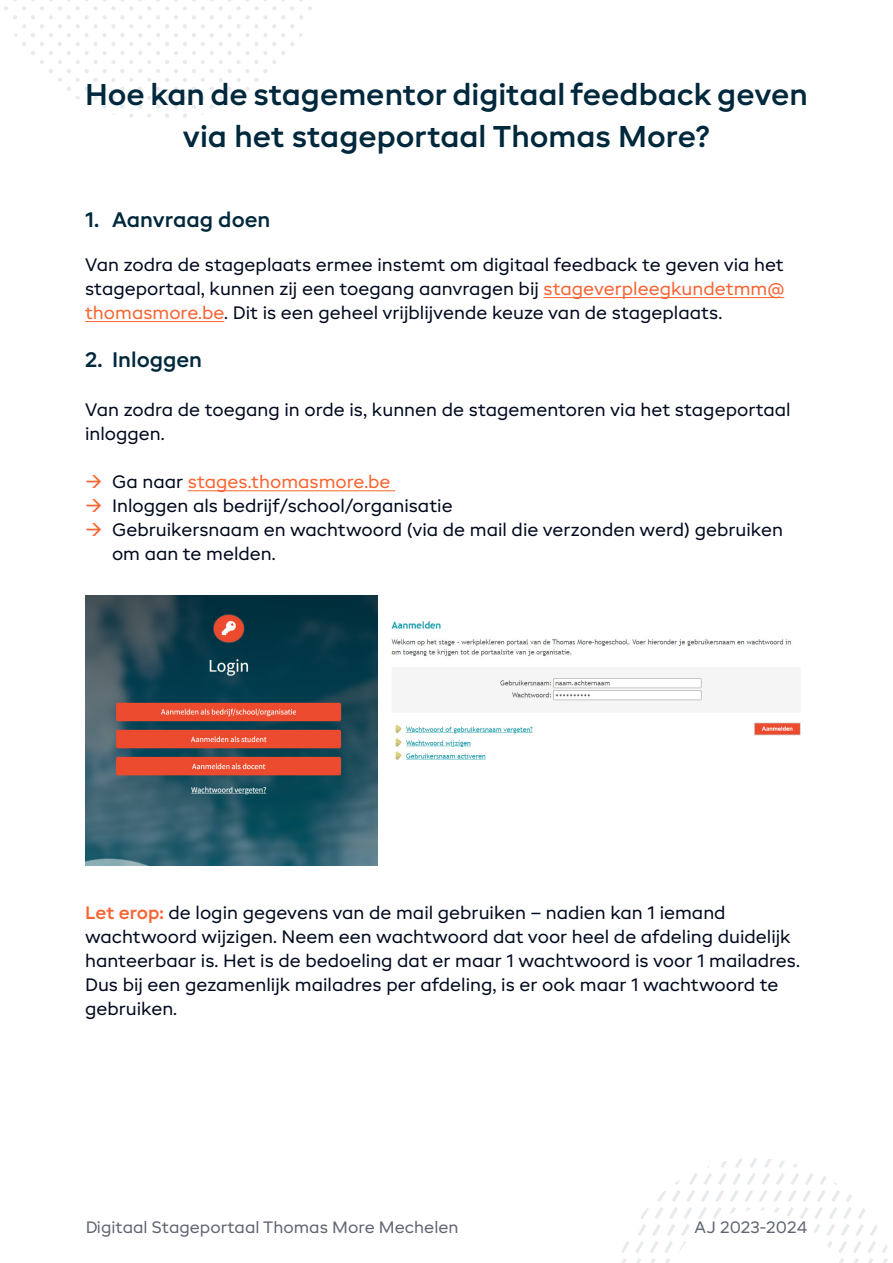
<style>
.page{position:relative;width:893px;height:1263px;background:#fff}
.page>*{position:absolute;margin:0;border:0;box-sizing:border-box;transform-origin:0 0}
.t1{font:600 30px/42px "TM Candor";color:#00283c;text-align:center}
.t2{font:600 21px "TM Candor";color:#00283c}
.t3{font:18px/24px "TM Candor";color:#000a1e}
.t4{font:16.5px "TM Candor";color:#000a1e}
.s1{color:#fa6432}
.s2{font-weight:600;color:#fa6432}
</style>
<div class="page">
<svg style="left:4px;top:0;width:308px;height:118px"></svg>
<svg style="left:621px;top:1158px;width:267px;height:105px"></svg>
<hr style="left:543px;top:297px;width:241px;height:1px;background:#fa6432">
<hr style="left:85px;top:321px;width:139px;height:1px;background:#fa6432">
<hr style="left:188px;top:490px;width:207px;height:1px;background:#fa6432">
<img style="left:85px;top:596px;width:292px;height:269px">
<img style="left:391px;top:621px;width:410px;height:140px">
<h1 class="t1" style="left:85px;top:73px;width:724px">Hoe kan de stagementor digitaal feedback geven via het stageportaal Thomas More?</h1>
<p class="t2" style="left:85px;top:207px;width:187px">1. Aanvraag doen</p>
<p class="t3" style="left:85px;top:252px;width:701px;text-align:justify">Van zodra de stageplaats ermee instemt om digitaal feedback te geven via het stageportaal, kunnen zij een toegang aanvragen bij <span class="s1">stageverpleegkundetmm@ thomasmore.be</span>. Dit is een geheel vrijblijvende keuze van de stageplaats.</p>
<p class="t2" style="left:85px;top:346px;width:119px">2. Inloggen</p>
<p class="t3" style="left:85px;top:397px;width:707px">Van zodra de toegang in orde is, kunnen de stagementoren via het stageportaal inloggen.</p>
<p class="t3" style="left:112px;top:469px;width:672px">Ga naar <span class="s1">stages.thomasmore.be<br></span>Inloggen als bedrijf/school/organisatie<br>Gebruikersnaam en wachtwoord (via de mail die verzonden werd) gebruiken om aan te melden.</p>
<p class="t3" style="left:85px;top:901px;width:717px"><span class="s2">Let erop:</span> de login gegevens van de mail gebruiken – nadien kan 1 iemand wachtwoord wijzigen. Neem een wachtwoord dat voor heel de afdeling duidelijk hanteerbaar is. Het is de bedoeling dat er maar 1 wachtwoord is voor 1 mailadres.<br>Dus bij een gezamenlijk mailadres per afdeling, is er ook maar 1 wachtwoord te gebruiken.</p>
<p class="t4" style="left:85px;top:1217px;width:375px">Digitaal Stageportaal Thomas More Mechelen</p>
<p class="t4" style="left:694px;top:1217px;width:114px">AJ 2023-2024</p>
</div>
